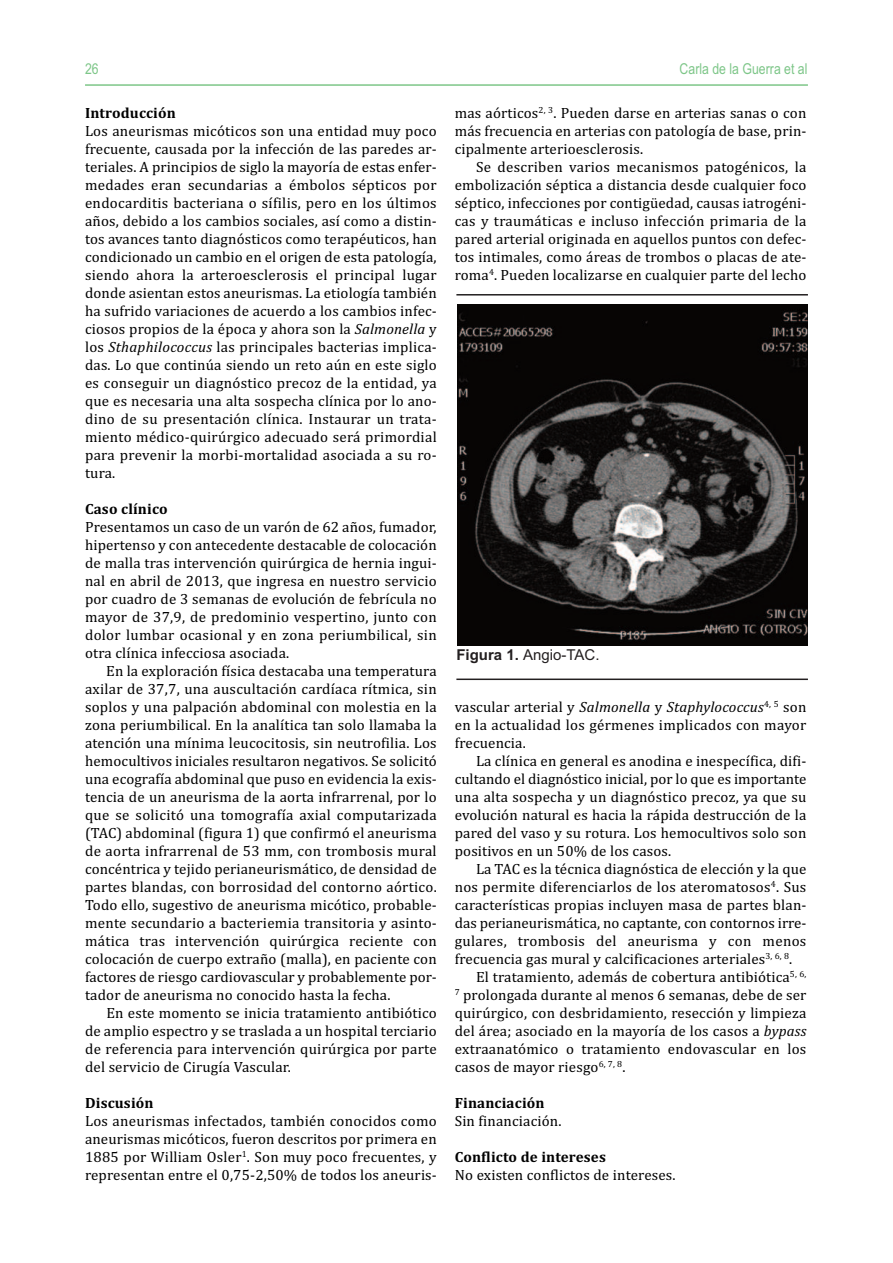
<style>
.page{position:relative;width:893px;height:1263px;background:#fff}
.page>*{position:absolute;margin:0;border:0;box-sizing:border-box;transform-origin:0 0}
.t1{font:15px/18px "Cambria";letter-spacing:.01em;color:#000;text-align:justify}
.t2{font:700 15px "Cambria";letter-spacing:.01em;color:#000}
.t3{font:15px "Arial Narrow";color:#7dc688}
.t4{font:15px "Arial";color:#231f20}
.s1{font-style:italic}
.s2{font-weight:700}
</style>
<div class="page">
<hr style="left:85px;top:84px;width:723px;height:2px;background:#7dc688">
<img style="left:458px;top:304px;width:350px;height:341px">
<hr style="left:456px;top:678px;width:352px;height:2px;background:#231f20">
<hr style="left:456px;top:294px;width:352px;height:2px;background:#231f20">
<p class="t3" style="left:85px;top:60px;width:15px">26</p>
<p class="t3" style="left:680px;top:60px;width:129px">Carla de la Guerra et al</p>
<p class="t2" style="left:85px;top:104px;width:92px">Introducción</p>
<p class="t1" style="left:85px;top:122px;width:353px">Los aneurismas micóticos son una entidad muy poco frecuente, causada por la infección de las paredes ar&shy;teriales. A principios de siglo la mayoría de estas enfer&shy;medades eran secundarias a émbolos sépticos por endocarditis bacteriana o sífilis, pero en los últimos años, debido a los cambios sociales, así como a distin&shy;tos avances tanto diagnósticos como terapéuticos, han condicionado un cambio en el origen de esta patología, siendo ahora la arteroesclerosis el principal lugar donde asientan estos aneurismas. La etiología también ha sufrido variaciones de acuerdo a los cambios infec&shy;ciosos propios de la época y ahora son la <span class="s1">Salmonella</span> y los <span class="s1">Sthaphilococcus</span> las principales bacterias implica&shy;das. Lo que continúa siendo un reto aún en este siglo es conseguir un diagnóstico precoz de la entidad, ya que es necesaria una alta sospecha clínica por lo ano&shy;dino de su presentación clínica. Instaurar un trata&shy;miento médico-quirúrgico adecuado será primordial para prevenir la morbi-mortalidad asociada a su ro&shy;tura.</p>
<p class="t2" style="left:85px;top:500px;width:84px">Caso clínico</p>
<p class="t1" style="left:85px;top:518px;width:353px">Presentamos un caso de un varón de 62 años, fumador, hipertenso y con antecedente destacable de colocación de malla tras intervención quirúrgica de hernia ingui&shy;nal en abril de 2013, que ingresa en nuestro servicio por cuadro de 3 semanas de evolución de febrícula no mayor de 37,9, de predominio vespertino, junto con dolor lumbar ocasional y en zona periumbilical, sin otra clínica infecciosa asociada.</p>
<p class="t1" style="left:85px;top:662px;width:353px;text-indent:21px">En la exploración física destacaba una temperatura axilar de 37,7, una auscultación cardíaca rítmica, sin soplos y una palpación abdominal con molestia en la zona periumbilical. En la analítica tan solo llamaba la atención una mínima leucocitosis, sin neutrofilia. Los hemocultivos iniciales resultaron negativos. Se solicitó una ecografía abdominal que puso en evidencia la exis&shy;tencia de un aneurisma de la aorta infrarrenal, por lo que se solicitó una tomografía axial computarizada (TAC) abdominal (figura 1) que confirmó el aneurisma de aorta infrarrenal de 53 mm, con trombosis mural concéntrica y tejido perianeurismático, de densidad de partes blandas, con borrosidad del contorno aórtico.<br>Todo ello, sugestivo de aneurisma micótico, probable&shy;mente secundario a bacteriemia transitoria y asinto&shy;mática tras intervención quirúrgica reciente con colocación de cuerpo extraño (malla), en paciente con factores de riesgo cardiovascular y probablemente por&shy;tador de aneurisma no conocido hasta la fecha.</p>
<p class="t1" style="left:85px;top:1004px;width:353px;text-indent:21px">En este momento se inicia tratamiento antibiótico de amplio espectro y se traslada a un hospital terciario de referencia para intervención quirúrgica por parte del servicio de Cirugía Vascular.</p>
<p class="t2" style="left:85px;top:1094px;width:70px">Discusión</p>
<p class="t1" style="left:85px;top:1112px;width:353px">Los aneurismas infectados, también conocidos como aneurismas micóticos, fueron descritos por primera en 1885 por William Osler<sup>1</sup>. Son muy poco frecuentes, y representan entre el 0,75-2,50% de todos los aneuris-</p>
<p class="t1" style="left:455px;top:104px;width:353px">mas aórticos<sup>2,</sup> <sup>3</sup>. Pueden darse en arterias sanas o con más frecuencia en arterias con patología de base, prin&shy;cipalmente arterioesclerosis.</p>
<p class="t1" style="left:455px;top:158px;width:353px;text-indent:21px">Se describen varios mecanismos patogénicos, la embolización séptica a distancia desde cualquier foco séptico, infecciones por contigüedad, causas iatrogéni&shy;cas y traumáticas e incluso infección primaria de la pared arterial originada en aquellos puntos con defec&shy;tos intimales, como áreas de trombos o placas de ate&shy;roma<sup>4</sup>. Pueden localizarse en cualquier parte del lecho</p>
<p class="t4" style="left:456px;top:646px;width:145px"><span class="s2">Figura 1.</span> Angio-TAC.</p>
<p class="t1" style="left:455px;top:698px;width:353px">vascular arterial y <span class="s1">Salmonella</span> y <span class="s1">Staphylococcus</span><sup>4,</sup> <sup>5</sup> son en la actualidad los gérmenes implicados con mayor frecuencia.</p>
<p class="t1" style="left:455px;top:752px;width:353px;text-indent:21px">La clínica en general es anodina e inespecífica, difi&shy;cultando el diagnóstico inicial, por lo que es importante una alta sospecha y un diagnóstico precoz, ya que su evolución natural es hacia la rápida destrucción de la pared del vaso y su rotura. Los hemocultivos solo son positivos en un 50% de los casos.</p>
<p class="t1" style="left:476px;top:860px;width:332px">La TAC es la técnica diagnóstica de elección y la que</p>
<p class="t1" style="left:455px;top:878px;width:353px">nos permite diferenciarlos de los ateromatosos<sup>4</sup>. Sus</p>
<p class="t1" style="left:455px;top:896px;width:353px">características propias incluyen masa de partes blan-</p>
<p class="t1" style="left:455px;top:914px;width:353px">das perianeurismática, no captante, con contornos irre-</p>
<p class="t1" style="left:455px;top:932px;width:353px">gulares, trombosis del aneurisma y con menos</p>
<p class="t1" style="left:455px;top:950px;width:339px">frecuencia gas mural y calcificaciones arteriales<sup>3,</sup> <sup>6,</sup> <sup>8</sup>.</p>
<p class="t1" style="left:476px;top:968px;width:332px">El tratamiento, además de cobertura antibiótica<sup>5,</sup> <sup>6,</sup></p>
<p class="t1" style="left:455px;top:986px;width:353px"><sup>7</sup> prolongada durante al menos 6 semanas, debe de ser</p>
<p class="t1" style="left:455px;top:1004px;width:353px">quirúrgico, con desbridamiento, resección y limpieza</p>
<p class="t1" style="left:455px;top:1022px;width:353px">del área; asociado en la mayoría de los casos a <span class="s1">bypass</span></p>
<p class="t1" style="left:455px;top:1040px;width:353px">extraanatómico o tratamiento endovascular en los</p>
<p class="t1" style="left:455px;top:1058px;width:172px">casos de mayor riesgo<sup>6,</sup> <sup>7,</sup> <sup>8</sup>.</p>
<p class="t2" style="left:455px;top:1094px;width:91px">Financiación</p>
<p class="t1" style="left:455px;top:1112px;width:108px">Sin financiación.</p>
<p class="t2" style="left:455px;top:1148px;width:153px">Conflicto de intereses</p>
<p class="t1" style="left:455px;top:1166px;width:222px">No existen conflictos de intereses.</p>
</div>
